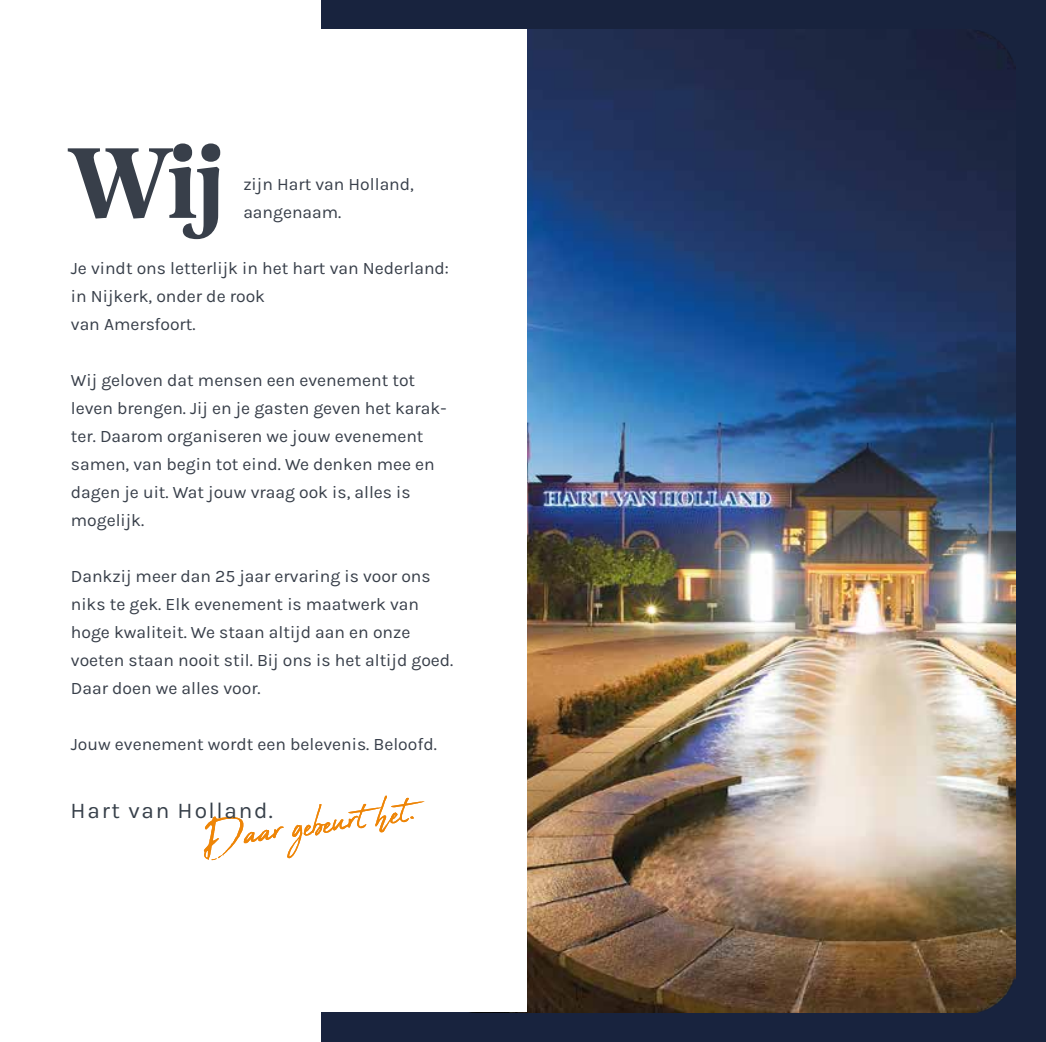
<style>
.page{position:relative;width:1046px;height:1042px;background:#fff}
.page>*{position:absolute;margin:0;border:0;box-sizing:border-box;transform-origin:0 0}
.t1{font:700 99.23px "Lust Text";color:#383f4a}
.t2{font:700 22.57px "Karla";letter-spacing:.075em;color:#37404a}
.t3{font:300 17.5px/28px "Karla";color:#383f4a}
</style>
<div class="page">
<div style="left:322px;top:0;width:723px;height:1042px;background:#18233e"></div>
<img style="left:526px;top:30px;width:489px;height:982px">
<div style="left:0;top:30px;width:526px;height:982px;background:#fff"></div>
<svg style="left:204px;top:795px;width:220px;height:65px"></svg>
<h1 class="t1" style="left:66px;top:125px;width:162px">Wij</h1>
<p class="t3" style="left:243px;top:170px;width:172px">zijn Hart van Holland, aangenaam.</p>
<p class="t3" style="left:71px;top:254px;width:379px">Je vindt ons letterlijk in het hart van Nederland: in Nijkerk, onder de rook<br>van Amersfoort.</p>
<p class="t3" style="left:71px;top:366px;width:377px">Wij geloven dat mensen een evenement tot leven brengen. Jij en je gasten geven het karak&shy;ter. Daarom organiseren we jouw evenement samen, van begin tot eind. We denken mee en dagen je uit. Wat jouw vraag ook is, alles is mogelijk.</p>
<p class="t3" style="left:71px;top:562px;width:384px">Dankzij meer dan 25 jaar ervaring is voor ons niks te gek. Elk evenement is maatwerk van hoge kwaliteit. We staan altijd aan en onze voeten staan nooit stil. Bij ons is het altijd goed.<br>Daar doen we alles voor.</p>
<p class="t3" style="left:71px;top:730px;width:367px">Jouw evenement wordt een belevenis. Beloofd.</p>
<p class="t2" style="left:71px;top:796px;width:204px">Hart van Holland.</p>
</div>
